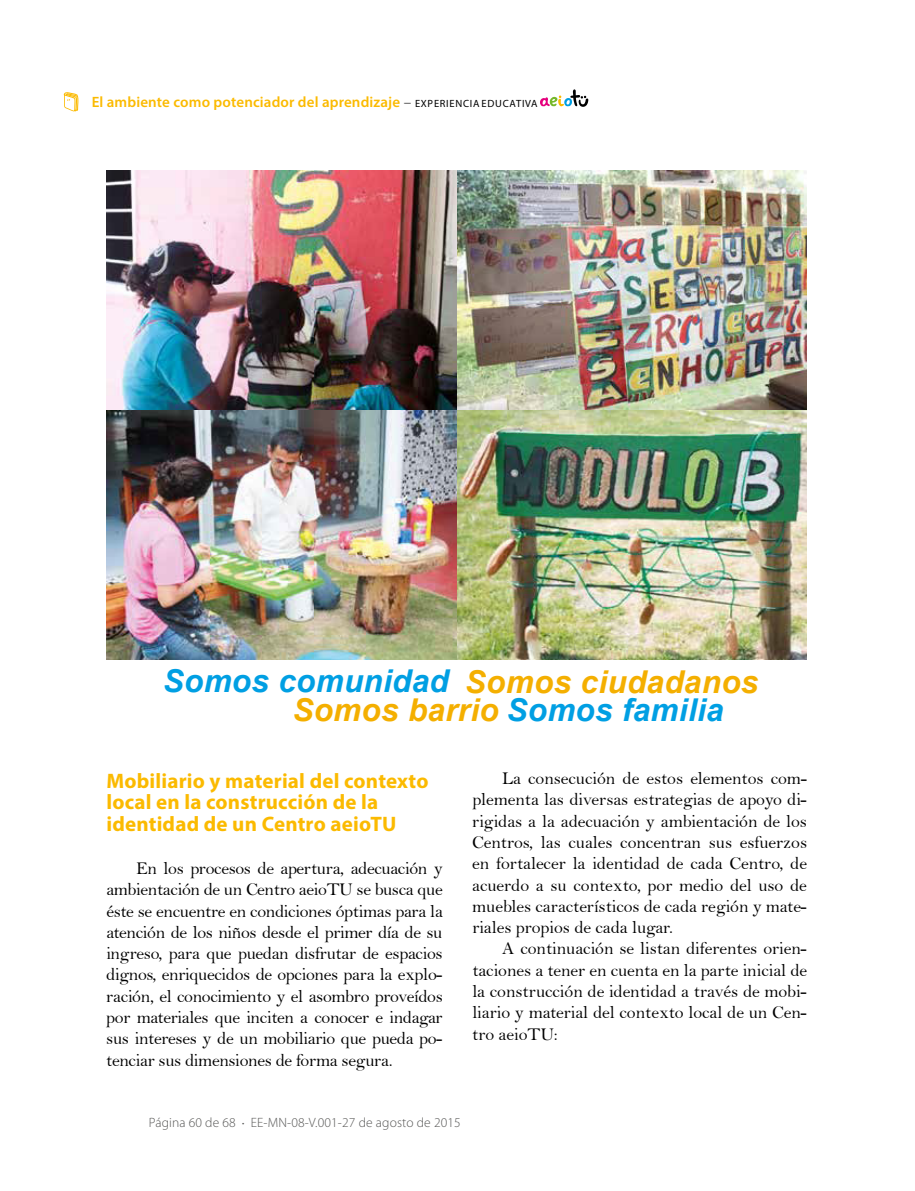
<style>
.page{position:relative;width:915px;height:1191px;background:#fff}
.page>*{position:absolute;margin:0;border:0;box-sizing:border-box;transform-origin:0 0}
.t1{font:italic 700 31.5px/28.3px "Arial";letter-spacing:.01em;color:#009fe3}
.t2{font:700 21px/21.6px "Myriad Pro";letter-spacing:.01em;color:#fbba00}
.t3{font:18px/21.3px "Bell";letter-spacing:-.005em;color:#000;text-align:justify}
.t4{font:600 15px "Myriad Pro";letter-spacing:.01em;color:#fbba00}
.t5{font:300 13.5px "Myriad Pro";letter-spacing:.01em;color:#575756}
.s1{font-weight:300;color:#000}
.s2{font-weight:300;font-size:10.5px;color:#000}
.s3{color:#f4af00}
.s4{font-size:9px}
</style>
<div class="page">
<svg style="left:540px;top:89px;width:48px;height:18px"></svg>
<svg style="left:64px;top:92px;width:14px;height:19px"></svg>
<img style="left:106px;top:170px;width:700px;height:489px">
<p class="t4" style="left:92px;top:92px;width:447px">El ambiente como potenciador del aprendizaje <span class="s1">–</span> <span class="s2">EXPERIENCIA EDUCATIVA</span></p>
<h1 class="t1" style="left:292px;top:669px;width:467px;text-indent:-129px">Somos comunidad <span class="s3">Somos ciudadanos<br>Somos barrio</span> Somos familia</h1>
<p class="t2" style="left:106px;top:769px;width:323px">Mobiliario y material del contexto local en la construcción de la identidad de un Centro aeioTU</p>
<p class="t3" style="left:106px;top:857px;width:338px;text-indent:30px">En los procesos de apertura, adecuación y ambientación de un Centro aeioTU se busca que éste se encuentre en condiciones óptimas para la atención de los niños desde el primer día de su ingreso, para que puedan disfrutar de espacios dignos, enriquecidos de opciones para la explo&shy;ración, el conocimiento y el asombro proveídos por materiales que inciten a conocer e indagar sus intereses y de un mobiliario que pueda po&shy;tenciar sus dimensiones de forma segura.</p>
<p class="t3" style="left:472px;top:767px;width:336px;text-indent:30px">La consecución de estos elementos com&shy;plementa las diversas estrategias de apoyo di&shy;rigidas a la adecuación y ambientación de los Centros, las cuales concentran sus esfuerzos en fortalecer la identidad de cada Centro, de acuerdo a su contexto, por medio del uso de muebles característicos de cada región y mate&shy;riales propios de cada lugar.</p>
<p class="t3" style="left:472px;top:938px;width:336px;text-indent:30px">A continuación se listan diferentes orien&shy;taciones a tener en cuenta en la parte inicial de la construcción de identidad a través de mobi&shy;liario y material del contexto local de un Cen&shy;tro aeioTU:</p>
<p class="t5" style="left:149px;top:1114px;width:313px">Página 60 de 68 <span class="s4">•</span> EE-MN-08-V.001-27 de agosto de 2015</p>
</div>
